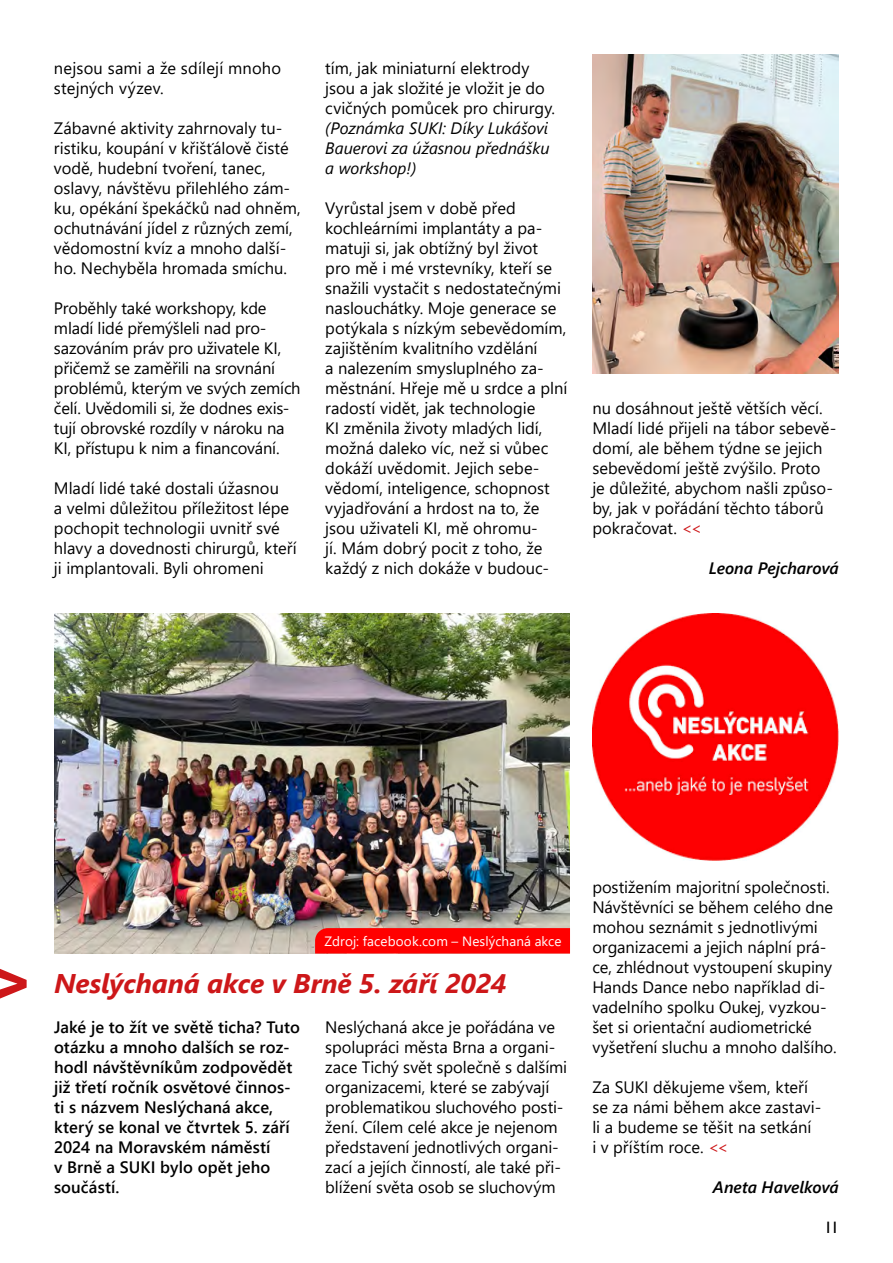
<style>
.page{position:relative;width:893px;height:1263px;background:#fff}
.page>*{position:absolute;margin:0;border:0;box-sizing:border-box;transform-origin:0 0}
.t1{font:italic 700 27px "Segoe UI";letter-spacing:-.005em;color:#cd1719}
.t2{font:16.5px/20px "Segoe UI";color:#000}
.t3{font:600 16.5px/20px "Segoe UI";letter-spacing:.005em;color:#000}
.t4{font:italic 16.5px/20px "Segoe UI";letter-spacing:-.005em;color:#000;text-align:justify}
.t5{font:italic 600 16.5px "Segoe UI";letter-spacing:-.005em;color:#000}
.t6{font:16.5px "Gill Sans";color:#000}
.t7{font:13.5px "Segoe UI";letter-spacing:.01em;color:#fff}
.s1{color:#cd1719}
</style>
<div class="page">
<img style="left:592px;top:54px;width:247px;height:320px">
<svg style="left:0;top:969px;width:27px;height:29px"></svg>
<img style="left:54px;top:614px;width:516px;height:339px">
<img style="left:592px;top:614px;width:247px;height:246px">
<div style="left:315px;top:928px;width:255px;height:25px;background:#f00"></div>
<p class="t2" style="left:54px;top:57px;width:229px">nejsou sami a že sdílejí mnoho stejných výzev.</p>
<p class="t2" style="left:54px;top:117px;width:248px">Zábavné aktivity zahrnovaly tu&shy;ristiku, koupání v křišťálově čisté vodě, hudební tvoření, tanec, oslavy, návštěvu přilehlého zám&shy;ku, opékání špekáčků nad ohněm, ochutnávání jídel z různých zemí, vědomostní kvíz a mnoho další&shy;ho. Nechyběla hromada smíchu.</p>
<p class="t2" style="left:54px;top:296px;width:248px">Proběhly také workshopy, kde mladí lidé přemýšleli nad pro&shy;sazováním práv pro uživatele KI, přičemž se zaměřili na srovnání problémů, kterým ve svých zemích čelí. Uvědomili si, že dodnes exis&shy;tují obrovské rozdíly v nároku na<br>KI, přístupu k nim a financování.</p>
<p class="t2" style="left:54px;top:476px;width:244px">Mladí lidé také dostali úžasnou<br>a velmi důležitou příležitost lépe pochopit technologii uvnitř své hlavy a dovednosti chirurgů, kteří ji implantovali. Byli ohromeni</p>
<p class="t2" style="left:325px;top:57px;width:231px">tím, jak miniaturní elektrody jsou a jak složité je vložit je do cvičných pomůcek pro chirurgy.</p>
<p class="t4" style="left:325px;top:115px;width:226px">(Poznámka SUKI: Díky Lukášovi Bauerovi za úžasnou přednášku a workshop!)</p>
<p class="t2" style="left:325px;top:196px;width:244px">Vyrůstal jsem v době před kochleárními implantáty a pa&shy;matuji si, jak obtížný byl život<br>pro mě i mé vrstevníky, kteří se snažili vystačit s nedostatečnými naslouchátky. Moje generace se potýkala s nízkým sebevědomím, zajištěním kvalitního vzdělání<br>a nalezením smysluplného za&shy;městnání. Hřeje mě u srdce a plní radostí vidět, jak technologie<br>KI změnila životy mladých lidí, možná daleko víc, než si vůbec dokáží uvědomit. Jejich sebe&shy;vědomí, inteligence, schopnost vyjadřování a hrdost na to, že jsou uživateli KI, mě ohromu-<br>jí. Mám dobrý pocit z toho, že každý z nich dokáže v budouc-</p>
<p class="t2" style="left:592px;top:396px;width:245px">nu dosáhnout ještě větších věcí.<br>Mladí lidé přijeli na tábor sebevě&shy;domí, ale během týdne se jejich sebevědomí ještě zvýšilo. Proto je důležité, abychom našli způso&shy;by, jak v pořádání těchto táborů pokračovat. <span class="s1">&lt;&lt;</span></p>
<p class="t5" style="left:709px;top:552px;width:132px">Leona Pejcharová</p>
<p class="t7" style="left:324px;top:929px;width:239px">Zdroj: facebook.com – Neslýchaná akce</p>
<h1 class="t1" style="left:54px;top:958px;width:454px">Neslýchaná akce v Brně 5. září 2024</h1>
<p class="t3" style="left:54px;top:1016px;width:247px">Jaké je to žít ve světě ticha? Tuto otázku a mnoho dalších se roz&shy;hodl návštěvníkům zodpovědět již třetí ročník osvětové činnos&shy;ti s názvem Neslýchaná akce, který se konal ve čtvrtek 5. září<br>2024 na Moravském náměstí<br>v Brně a SUKI bylo opět jeho součástí.</p>
<p class="t2" style="left:325px;top:1016px;width:243px">Neslýchaná akce je pořádána ve spolupráci města Brna a organi&shy;zace Tichý svět společně s dalšími organizacemi, které se zabývají problematikou sluchového posti&shy;žení. Cílem celé akce je nejenom představení jednotlivých organi&shy;zací a jejích činností, ale také při&shy;blížení světa osob se sluchovým</p>
<p class="t2" style="left:592px;top:876px;width:246px">postižením majoritní společnosti.<br>Návštěvníci se během celého dne mohou seznámit s jednotlivými organizacemi a jejich náplní prá&shy;ce, zhlédnout vystoupení skupiny Hands Dance nebo například di&shy;vadelního spolku Oukej, vyzkou&shy;šet si orientační audiometrické vyšetření sluchu a mnoho dalšího.</p>
<p class="t2" style="left:592px;top:1076px;width:231px">Za SUKI děkujeme všem, kteří se za námi během akce zastavi&shy;li a budeme se těšit na setkání<br>i v příštím roce. <span class="s1">&lt;&lt;</span></p>
<p class="t5" style="left:713px;top:1172px;width:128px">Aneta Havelková</p>
<p class="t6" style="left:824px;top:1218px;width:16px">11</p>
</div>
